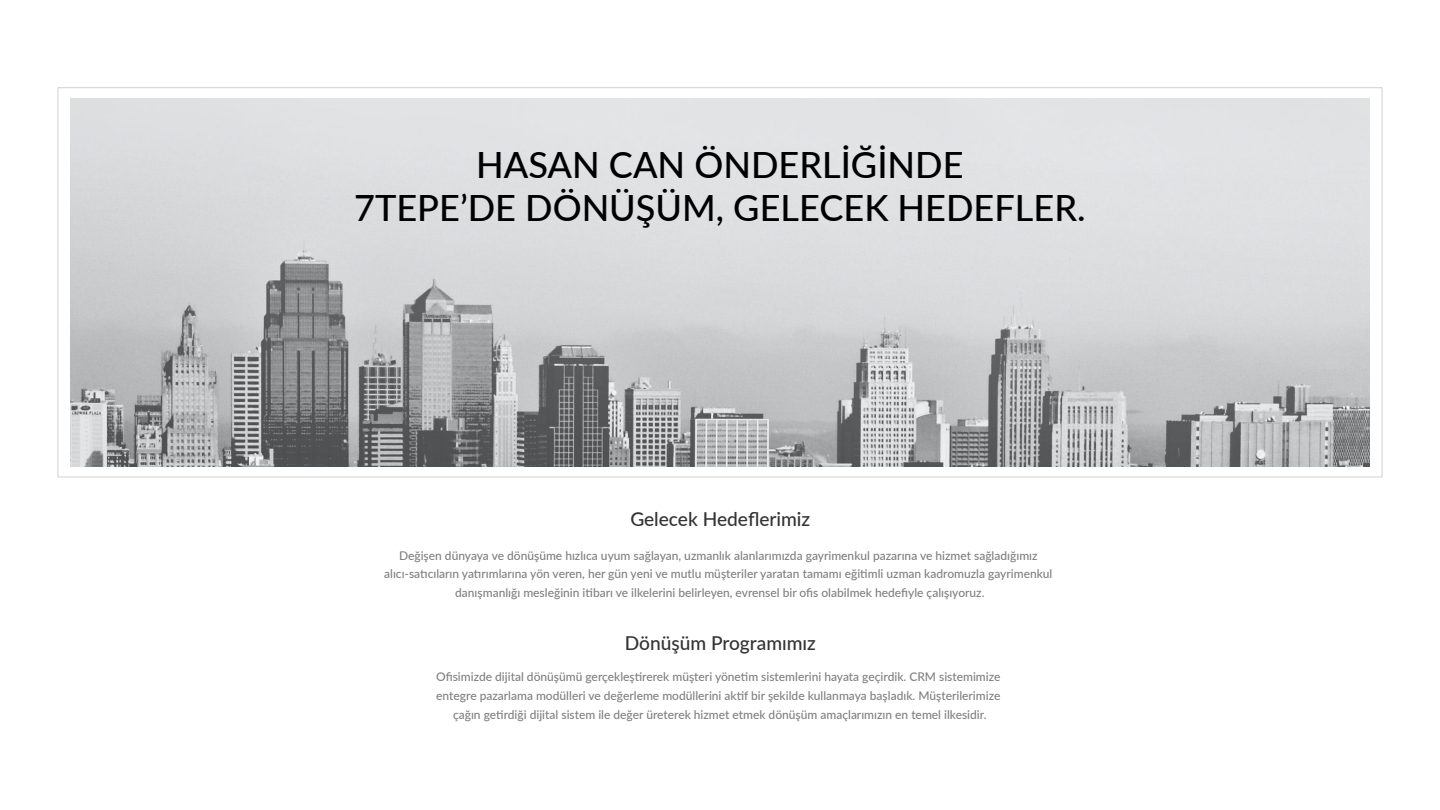
<style>
.page{position:relative;width:1440px;height:810px;background:#fff}
.page>*{position:absolute;margin:0;border:0;box-sizing:border-box;transform-origin:0 0}
.t1{font:500 36.15px/43.3px "Lato";color:#000;text-align:center}
.t2{font:500 19.12px "Lato";color:#333}
.t3{font:500 12px/18.8px "Lato";color:#808080;text-align:center}
</style>
<div class="page">
<img style="left:70px;top:99px;width:1300px;height:367px">
<h1 class="t1" style="left:354px;top:142px;width:733px">HASAN CAN ÖNDERLİĞİNDE<br>7TEPE’DE DÖNÜŞÜM, GELECEK HEDEFLER.</h1>
<h2 class="t2" style="left:630px;top:505px;width:181px">Gelecek Hedeflerimiz</h2>
<p class="t3" style="left:384px;top:545px;width:670px">Değişen dünyaya ve dönüşüme hızlıca uyum sağlayan, uzmanlık alanlarımızda gayrimenkul pazarına ve hizmet sağladığımız alıcı-satıcıların yatırımlarına yön veren, her gün yeni ve mutlu müşteriler yaratan tamamı eğitimli uzman kadromuzla gayrimenkul danışmanlığı mesleğinin itibarı ve ilkelerini belirleyen, evrensel bir ofis olabilmek hedefiyle çalışıyoruz.</p>
<h2 class="t2" style="left:625px;top:629px;width:193px">Dönüşüm Programımız</h2>
<p class="t3" style="left:436px;top:667px;width:566px">Ofisimizde dijital dönüşümü gerçekleştirerek müşteri yönetim sistemlerini hayata geçirdik. CRM sistemimize entegre pazarlama modülleri ve değerleme modüllerini aktif bir şekilde kullanmaya başladık. Müşterilerimize çağın getirdiği dijital sistem ile değer üreterek hizmet etmek dönüşüm amaçlarımızın en temel ilkesidir.</p>
</div>
